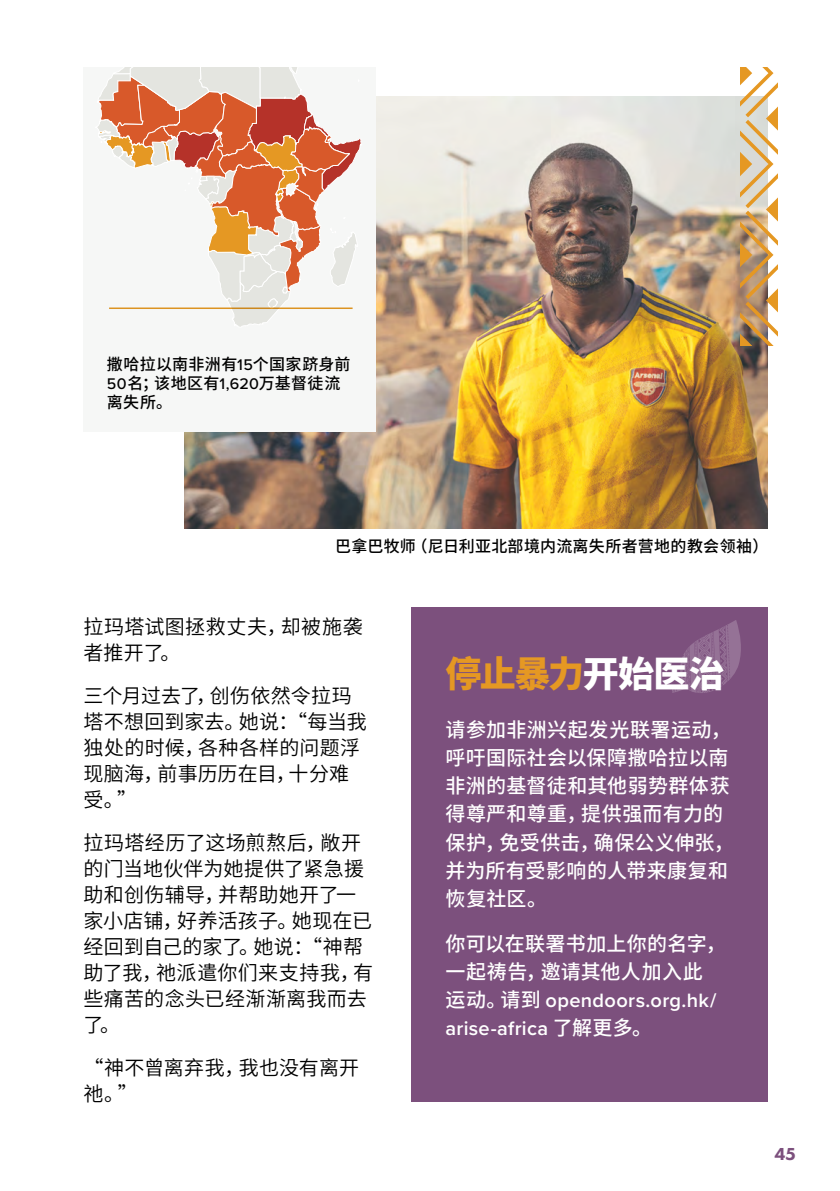
<style>
.page{position:relative;width:840px;height:1191px;background:#fff}
.page>*{position:absolute;margin:0;border:0;box-sizing:border-box;transform-origin:0 0}
.t1{font:800 36px "Source Han Sans SC";letter-spacing:-.035em;color:#e59823}
.t2{font:20px/26px "Source Han Sans SC";letter-spacing:.015em;color:#000}
.t3{font:500 20px/28px "Source Han Sans SC";letter-spacing:.015em;color:#fff}
.t4{font:600 20px/28px "Proxima Nova";letter-spacing:.015em;color:#fff}
.t5{font:800 18px "Futura PT";color:#7c507d}
.t6{font:500 16px/19.2px "Source Han Sans SC";letter-spacing:.015em;color:#000}
.s1{font-family:"Proxima Nova"}
.s2{color:#fff}
.s3{font-family:"Source Han Sans SC";font-weight:500}
</style>
<div class="page">
<div style="left:411px;top:607px;width:356px;height:494px;background:#7c507d"></div>
<svg style="left:672px;top:620px;width:69px;height:73px"></svg>
<img style="left:184px;top:96px;width:583px;height:432px">
<div style="left:83px;top:67px;width:293px;height:365px;background:#f6f7f6"></div>
<svg style="left:98px;top:67px;width:263px;height:260px"></svg>
<hr style="left:109px;top:307px;width:243px;height:2px;background:#e59823">
<svg style="left:740px;top:67px;width:37px;height:279px"></svg>
<p class="t6" style="left:107px;top:354px;width:245px">撒哈拉以南非洲有<span class="s1">15</span>个国家跻身前<br><span class="s1">50</span>名；该地区有<span class="s1">1,620</span>万基督徒流离失所。</p>
<p class="t6" style="left:335px;top:537px;width:434px">巴拿巴牧师（尼日利亚北部境内流离失所者营地的教会领袖）</p>
<p class="t2" style="left:83px;top:614px;width:280px">拉玛塔试图拯救丈夫，却被施袭者推开了。</p>
<p class="t2" style="left:83px;top:683px;width:285px">三个月过去了，创伤依然令拉玛塔不想回到家去。她说：“每当我独处的时候，各种各样的问题浮现脑海，前事历历在目，十分难受。”</p>
<p class="t2" style="left:83px;top:830px;width:291px">拉玛塔经历了这场煎熬后，敞开的门当地伙伴为她提供了紧急援助和创伤辅导，并帮助她开了一家小店铺，好养活孩子。她现在已经回到自己的家了。她说：“神帮助了我，祂派遣你们来支持我，有些痛苦的念头已经渐渐离我而去了。</p>
<p class="t2" style="left:83px;top:1055px;width:277px">“神不曾离弃我，我也没有离开祂。”</p>
<h1 class="t1" style="left:445px;top:653px;width:281px">停止暴力<span class="s2">开始医治</span></h1>
<p class="t3" style="left:445px;top:716px;width:290px">请参加非洲兴起发光联署运动，呼吁国际社会以保障撒哈拉以南非洲的基督徒和其他弱势群体获得尊严和尊重，提供强而有力的保护，免受供击，确保公义伸张，并为所有受影响的人带来康复和恢复社区。</p>
<p class="t3" style="left:445px;top:929px;width:281px">你可以在联署书加上你的名字，一起祷告，邀请其他人加入此</p>
<p class="t4" style="left:445px;top:985px;width:272px"><span class="s3">运动。请到</span> opendoors.org.hk/ arise-africa <span class="s3">了解更多。</span></p>
<p class="t5" style="left:774px;top:1142px;width:23px">45</p>
</div>
